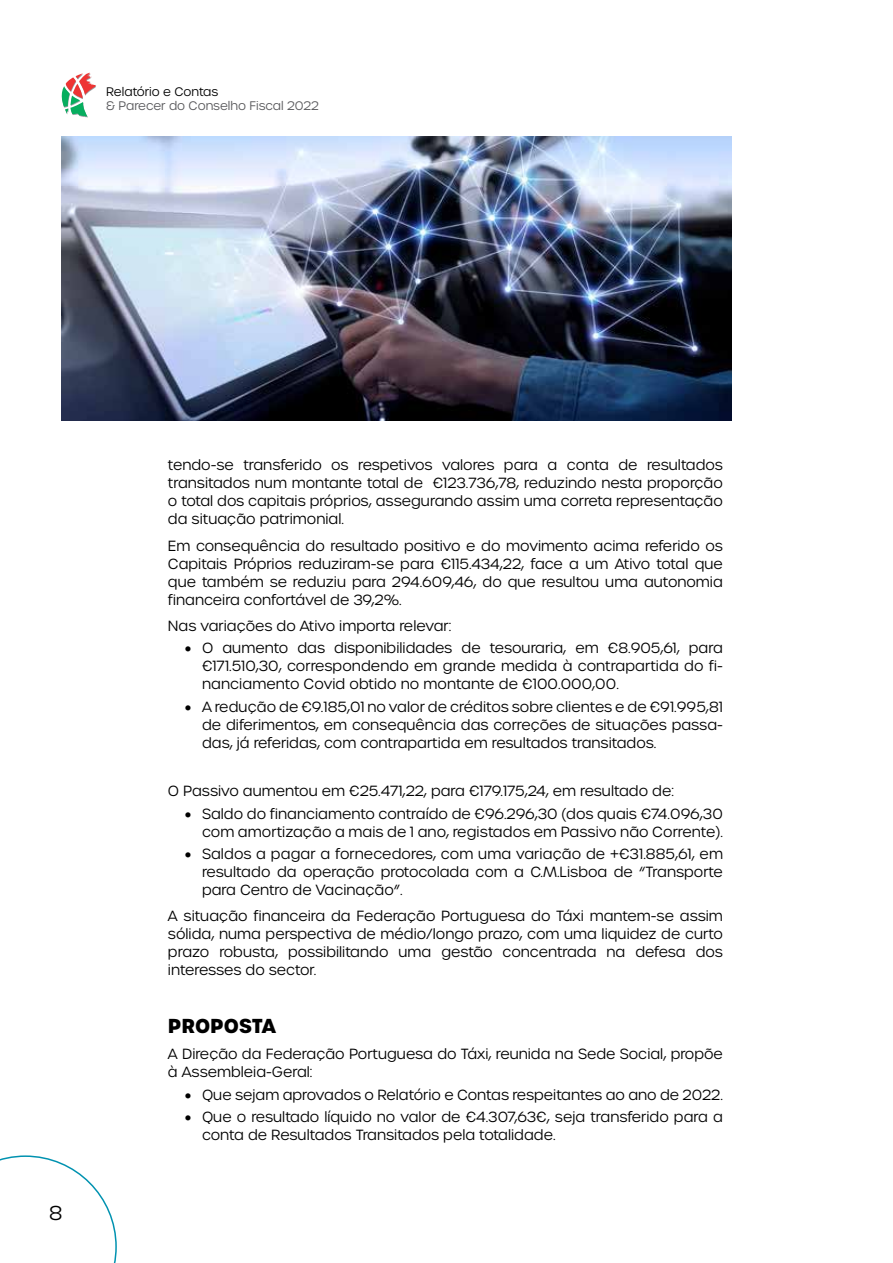
<style>
.page{position:relative;width:893px;height:1263px;background:#fff}
.page>*{position:absolute;margin:0;border:0;box-sizing:border-box;transform-origin:0 0}
.t1{font:700 19.5px "Urbane";letter-spacing:.005em;color:#000}
.t2{font:300 19.5px "Urbane";color:#000}
.t3{font:300 14.25px/18px "Urbane";color:#000;text-align:justify}
.t4{font:300 12px "Urbane";color:#58585b}
.t5{font:300 12px "Urbane";color:#000}
</style>
<div class="page">
<svg style="left:0;top:1155px;width:117px;height:108px"></svg>
<svg style="left:61px;top:72px;width:35px;height:46px"></svg>
<img style="left:62px;top:136px;width:669px;height:285px">
<p class="t5" style="left:106px;top:84px;width:114px">Relatório e Contas</p>
<p class="t4" style="left:106px;top:98px;width:214px">&amp; Parecer do Conselho Fiscal 2022</p>
<h1 class="t2" style="left:49px;top:1200px;width:15px">8</h1>
<p class="t3" style="left:168px;top:456px;width:556px">tendo-se transferido os respetivos valores para a conta de resultados transitados num montante total de €123.736,78, reduzindo nesta proporção o total dos capitais próprios, assegurando assim uma correta representação da situação patrimonial.</p>
<p class="t3" style="left:168px;top:536px;width:556px">Em consequência do resultado positivo e do movimento acima referido os Capitais Próprios reduziram-se para €115.434,22, face a um Ativo total que que também se reduziu para 294.609,46, do que resultou uma autonomia financeira confortável de 39,2%.</p>
<p class="t3" style="left:168px;top:617px;width:285px">Nas variações do Ativo importa relevar:</p>
<p class="t3" style="left:202px;top:639px;width:522px;text-indent:-17px">• O aumento das disponibilidades de tesouraria, em €8.905,61, para €171.510,30, correspondendo em grande medida à contrapartida do fi&shy;nanciamento Covid obtido no montante de €100.000,00.</p>
<p class="t3" style="left:202px;top:697px;width:523px;text-indent:-17px">• A redução de €9.185,01 no valor de créditos sobre clientes e de €91.995,81 de diferimentos, em consequência das correções de situações passa&shy;das, já referidas, com contrapartida em resultados transitados.</p>
<p class="t3" style="left:168px;top:782px;width:507px">O Passivo aumentou em €25.471,22, para €179.175,24, em resultado de:</p>
<p class="t3" style="left:185px;top:804px;width:540px;text-align:right">• Saldo do financiamento contraído de €96.296,30 (dos quais €74.096,30 com amortização a mais de 1 ano, registados em Passivo não Corrente).</p>
<p class="t3" style="left:202px;top:845px;width:522px;text-indent:-17px">• Saldos a pagar a fornecedores, com uma variação de +€31.885,61, em resultado da operação protocolada com a C.M.Lisboa de “Transporte para Centro de Vacinação”.</p>
<p class="t3" style="left:168px;top:907px;width:556px">A situação financeira da Federação Portuguesa do Táxi mantem-se assim sólida, numa perspectiva de médio/longo prazo, com uma liquidez de curto prazo robusta, possibilitando uma gestão concentrada na defesa dos interesses do sector.</p>
<h1 class="t1" style="left:168px;top:1012px;width:110px">PROPOSTA</h1>
<p class="t3" style="left:168px;top:1045px;width:556px">A Direção da Federação Portuguesa do Táxi, reunida na Sede Social, propõe à Assembleia-Geral:</p>
<p class="t3" style="left:185px;top:1085px;width:539px">• Que sejam aprovados o Relatório e Contas respeitantes ao ano de 2022.</p>
<p class="t3" style="left:202px;top:1108px;width:522px;text-indent:-17px">• Que o resultado líquido no valor de €4.307,63€, seja transferido para a conta de Resultados Transitados pela totalidade.</p>
</div>
